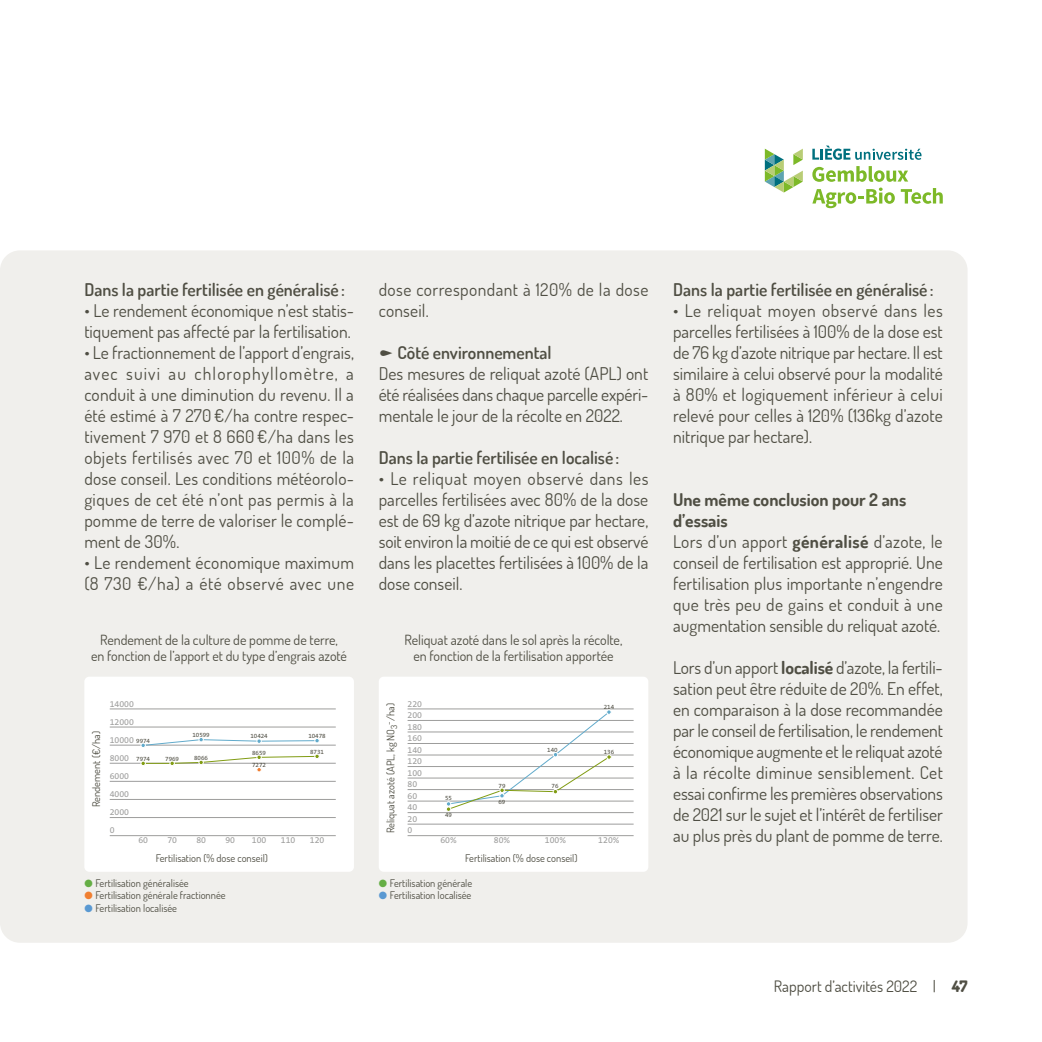
<style>
.page{position:relative;width:1042px;height:1042px;background:#fff}
.page>*{position:absolute;margin:0;border:0;box-sizing:border-box;transform-origin:0 0}
.t1{font:17.5px/21px "Dosis";color:#4f4e43}
.t2{font:600 17.5px "Dosis";color:#4f4e43}
.t3{font:17.5px/21px "Dosis";letter-spacing:.025em;color:#4f4e43}
.t4{font:15.75px "Dosis";color:#4f4e43}
.t5{font:14px/16.8px "Dosis";color:#4f4e43;text-align:center}
.t6{font:10.5px "Dosis";color:#4f4e43}
.t7{font:8.75px/18px "The Mix B W5 Plain";color:#9d9d9c;text-align:justify}
.t8{font:6.3px/12.4px "The Mix B W5 Plain";color:#4f4e43}
.s1{font-family:"Dingbests"}
.s2{font-weight:600}
.s3{color:#65ae45}
.s4{color:#f07f31}
.s5{color:#5a99d2}
.s6{font-weight:700}
.s7{font-weight:800}
</style>
<div class="page">
<div style="left:0;top:250px;width:967px;height:693px;background:#f0efec;border-radius:20px"></div>
<svg style="left:765px;top:149px;width:38px;height:44px"></svg>
<svg style="left:812px;top:166px;width:96px;height:16px"></svg>
<svg style="left:812px;top:188px;width:83px;height:20px"></svg>
<svg style="left:901px;top:188px;width:42px;height:16px"></svg>
<svg style="left:812px;top:146px;width:109px;height:14px"></svg>
<div style="left:379px;top:677px;width:269px;height:195px;background:#fff;border-radius:5px"></div>
<hr style="left:407px;top:789px;width:226px;height:1px;background:#9d9d9c">
<hr style="left:407px;top:778px;width:226px;height:1px;background:#9d9d9c">
<hr style="left:407px;top:708px;width:226px;height:1px;background:#9d9d9c">
<hr style="left:407px;top:766px;width:226px;height:1px;background:#9d9d9c">
<hr style="left:407px;top:755px;width:226px;height:1px;background:#9d9d9c">
<hr style="left:407px;top:743px;width:226px;height:1px;background:#9d9d9c">
<hr style="left:407px;top:731px;width:226px;height:1px;background:#9d9d9c">
<hr style="left:407px;top:720px;width:226px;height:1px;background:#9d9d9c">
<hr style="left:407px;top:801px;width:226px;height:1px;background:#9d9d9c">
<hr style="left:407px;top:812px;width:226px;height:1px;background:#9d9d9c">
<hr style="left:407px;top:824px;width:226px;height:1px;background:#9d9d9c">
<hr style="left:407px;top:835px;width:226px;height:1px;background:#9d9d9c">
<svg style="left:446px;top:709px;width:166px;height:103px"></svg>
<div style="left:84px;top:677px;width:270px;height:195px;background:#fff;border-radius:5px"></div>
<hr style="left:110px;top:763px;width:226px;height:1px;background:#9d9d9c">
<hr style="left:110px;top:745px;width:226px;height:1px;background:#9d9d9c">
<hr style="left:110px;top:708px;width:226px;height:1px;background:#9d9d9c">
<hr style="left:110px;top:727px;width:226px;height:1px;background:#9d9d9c">
<hr style="left:110px;top:781px;width:226px;height:1px;background:#9d9d9c">
<hr style="left:110px;top:799px;width:226px;height:1px;background:#9d9d9c">
<hr style="left:110px;top:817px;width:226px;height:1px;background:#9d9d9c">
<hr style="left:110px;top:835px;width:226px;height:1px;background:#9d9d9c">
<svg style="left:140px;top:738px;width:180px;height:34px"></svg>
<p class="t2" style="left:84px;top:278px;width:262px">Dans la partie fertilisée en généralisé :</p>
<p class="t1" style="left:84px;top:299px;width:271px">• Le rendement économique n’est statis&shy;tiquement pas affecté par la fertilisation.</p>
<p class="t1" style="left:84px;top:341px;width:271px;text-align:justify">• Le fractionnement de l’apport d’engrais, avec suivi au chlorophyllomètre, a conduit à une diminution du revenu. Il a été estimé à 7 270 €/ha contre respec&shy;tivement 7 970 et 8 660 €/ha dans les objets fertilisés avec 70 et 100% de la dose conseil. Les conditions météorolo&shy;giques de cet été n’ont pas permis à la pomme de terre de valoriser le complé&shy;ment de 30%.</p>
<p class="t1" style="left:84px;top:551px;width:271px">• Le rendement économique maximum (8 730 €/ha) a été observé avec une</p>
<p class="t3" style="left:379px;top:278px;width:271px">dose correspondant à 120% de la dose conseil.</p>
<p class="t1" style="left:379px;top:341px;width:271px"><span class="s1">n</span> <span class="s2">Côté environnemental<br></span>Des mesures de reliquat azoté (APL) ont été réalisées dans chaque parcelle expéri&shy;mentale le jour de la récolte en 2022.</p>
<p class="t2" style="left:379px;top:446px;width:242px">Dans la partie fertilisée en localisé :</p>
<p class="t1" style="left:379px;top:467px;width:271px;text-align:justify">• Le reliquat moyen observé dans les parcelles fertilisées avec 80% de la dose est de 69 kg d’azote nitrique par hectare, soit environ la moitié de ce qui est observé dans les placettes fertilisées à 100% de la dose conseil.</p>
<p class="t5" style="left:91px;top:630px;width:257px">Rendement de la culture de pomme de terre,<br>en fonction de l’apport et du type d’engrais azoté</p>
<p class="t5" style="left:405px;top:630px;width:219px">Reliquat azoté dans le sol après la récolte, en fonction de la fertilisation apportée</p>
<p class="t6" style="left:89px;top:807px;width:77px;rotate:-90deg">Rendement (€/ha)</p>
<p class="t7" style="left:110px;top:695px;width:26px">14000<br>12000</p>
<p class="t7" style="left:110px;top:731px;width:26px">10000</p>
<p class="t8" style="left:136px;top:734px;width:15px">9974</p>
<p class="t8" style="left:136px;top:752px;width:15px">7974</p>
<p class="t7" style="left:110px;top:749px;width:21px">8000</p>
<p class="t7" style="left:110px;top:767px;width:21px">6000<br>4000<br>2000<br>0</p>
<p class="t8" style="left:165px;top:752px;width:15px">7969</p>
<p class="t8" style="left:192px;top:728px;width:19px">10599</p>
<p class="t8" style="left:194px;top:751px;width:15px">8066</p>
<p class="t8" style="left:250px;top:730px;width:19px">10424</p>
<p class="t8" style="left:252px;top:746px;width:15px">8659<br>7272</p>
<p class="t8" style="left:308px;top:729px;width:19px">10478</p>
<p class="t8" style="left:310px;top:745px;width:15px">8731</p>
<p class="t6" style="left:384px;top:833px;width:132px;rotate:-90deg">Reliquat azoté (APL, kg NO<sub>3</sub><sup>-</sup>/ha)</p>
<p class="t7" style="left:407px;top:695px;width:16px">220</p>
<p class="t7" style="left:407px;top:706px;width:16px">200</p>
<p class="t7" style="left:407px;top:718px;width:16px">180</p>
<p class="t7" style="left:407px;top:729px;width:16px">160</p>
<p class="t7" style="left:407px;top:741px;width:16px">140</p>
<p class="t7" style="left:407px;top:752px;width:16px">120</p>
<p class="t7" style="left:407px;top:764px;width:16px">100</p>
<p class="t7" style="left:407px;top:775px;width:11px">80</p>
<p class="t7" style="left:407px;top:790px;width:11px;line-height:11.5px">60<br>40<br>20<br>0</p>
<p class="t8" style="left:445px;top:792px;width:8px">55</p>
<p class="t8" style="left:445px;top:809px;width:8px">49</p>
<p class="t8" style="left:498px;top:779px;width:8px">79</p>
<p class="t8" style="left:498px;top:795px;width:8px">69</p>
<p class="t8" style="left:547px;top:743px;width:12px">140</p>
<p class="t8" style="left:551px;top:780px;width:8px">76</p>
<p class="t8" style="left:604px;top:701px;width:12px">214</p>
<p class="t8" style="left:604px;top:745px;width:12px">136</p>
<p class="t7" style="left:138px;top:831px;width:11px">60</p>
<p class="t7" style="left:167px;top:831px;width:11px">70</p>
<p class="t7" style="left:196px;top:831px;width:11px">80</p>
<p class="t7" style="left:225px;top:831px;width:11px">90</p>
<p class="t7" style="left:252px;top:831px;width:16px">100</p>
<p class="t7" style="left:281px;top:831px;width:16px">110</p>
<p class="t7" style="left:310px;top:831px;width:16px">120</p>
<p class="t7" style="left:440px;top:831px;width:18px">60%</p>
<p class="t7" style="left:494px;top:831px;width:18px">80%</p>
<p class="t7" style="left:545px;top:831px;width:23px">100%</p>
<p class="t7" style="left:598px;top:831px;width:23px">120%</p>
<p class="t6" style="left:156px;top:851px;width:114px">Fertilisation (% dose conseil)</p>
<p class="t6" style="left:465px;top:851px;width:114px">Fertilisation (% dose conseil)</p>
<p class="t6" style="left:84px;top:876px;width:106px"><span class="s3">●</span> Fertilisation généralisée</p>
<p class="t6" style="left:84px;top:888px;width:143px"><span class="s4">●</span> Fertilisation générale fractionnée</p>
<p class="t6" style="left:84px;top:901px;width:94px"><span class="s5">●</span> Fertilisation localisée</p>
<p class="t6" style="left:379px;top:876px;width:95px"><span class="s3">●</span> Fertilisation générale</p>
<p class="t6" style="left:379px;top:888px;width:94px"><span class="s5">●</span> Fertilisation localisée</p>
<p class="t2" style="left:673px;top:278px;width:262px">Dans la partie fertilisée en généralisé :</p>
<p class="t1" style="left:673px;top:299px;width:271px;text-align:justify">• Le reliquat moyen observé dans les parcelles fertilisées à 100% de la dose est de 76 kg d’azote nitrique par hectare. Il est similaire à celui observé pour la modalité à 80% et logiquement inférieur à celui relevé pour celles à 120% (136kg d’azote nitrique par hectare).</p>
<p class="t1" style="left:673px;top:488px;width:271px"><span class="s6">Une même conclusion pour 2 ans d’essais<br></span>Lors d’un apport <span class="s6">généralisé</span> d’azote, le conseil de fertilisation est approprié. Une fertilisation plus importante n’engendre que très peu de gains et conduit à une augmentation sensible du reliquat azoté.</p>
<p class="t1" style="left:673px;top:656px;width:271px;text-align:justify">Lors d’un apport <span class="s6">localisé</span> d’azote, la fertili&shy;sation peut être réduite de 20%. En effet, en comparaison à la dose recommandée par le conseil de fertilisation, le rendement économique augmente et le reliquat azoté à la récolte diminue sensiblement. Cet essai confirme les premières observations de 2021 sur le sujet et l’intérêt de fertiliser au plus près du plant de pomme de terre.</p>
<p class="t4" style="left:774px;top:976px;width:195px">Rapport d’activités 2022 | <span class="s7">47</span></p>
</div>
